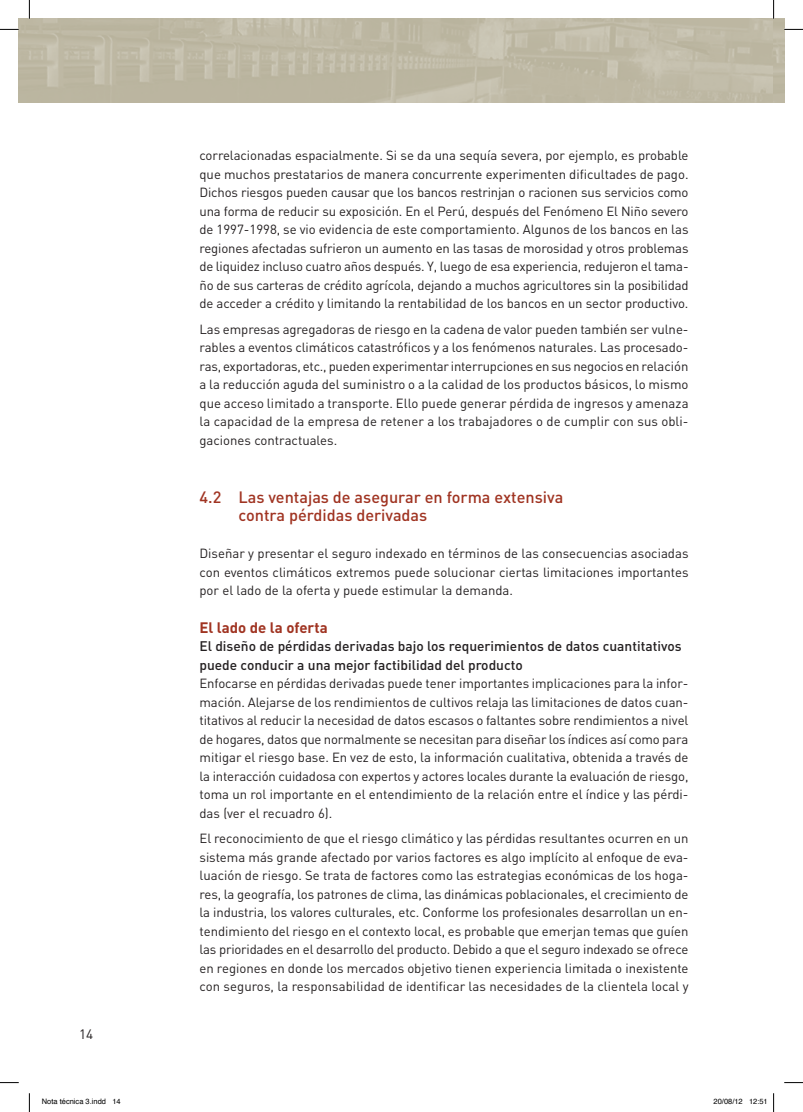
<style>
.page{position:relative;width:803px;height:1112px;background:#fff}
.page>*{position:absolute;margin:0;border:0;box-sizing:border-box;transform-origin:0 0}
.t1{font:500 16.25px/18.5px "DIN Pro";color:#a03422}
.t2{font:700 15px "DIN Pro";color:#a03422}
.t3{font:500 13.75px/18.5px "DIN Pro";color:#231f20}
.t4{font:13.5px "DIN Pro";color:#231f20}
.t5{font:13.12px/18.5px "DIN Pro";color:#231f20;text-align:justify}
.t6{font:7.5px "Helvetica";color:#000}
</style>
<div class="page">
<img style="left:19px;top:19px;width:754px;height:83px">
<div style="left:773px;top:19px;width:11px;height:83px;background:#beb8a4"></div>
<svg style="left:0;top:29px;width:19px;height:1px"></svg>
<svg style="left:784px;top:29px;width:19px;height:1px"></svg>
<svg style="left:0;top:1082px;width:19px;height:1px"></svg>
<svg style="left:784px;top:1082px;width:19px;height:1px"></svg>
<svg style="left:29px;top:0;width:1px;height:19px"></svg>
<svg style="left:29px;top:1093px;width:1px;height:18px"></svg>
<svg style="left:773px;top:0;width:1px;height:19px"></svg>
<svg style="left:773px;top:1093px;width:1px;height:18px"></svg>
<p class="t5" style="left:199px;top:145px;width:491px">correlacionadas espacialmente. Si se da una sequía severa, por ejemplo, es probable que muchos prestatarios de manera concurrente experimenten dificultades de pago.<br>Dichos riesgos pueden causar que los bancos restrinjan o racionen sus servicios como una forma de reducir su exposición. En el Perú, después del Fenómeno El Niño severo de 1997-1998, se vio evidencia de este comportamiento. Algunos de los bancos en las regiones afectadas sufrieron un aumento en las tasas de morosidad y otros problemas de liquidez incluso cuatro años después. Y, luego de esa experiencia, redujeron el tama&shy;ño de sus carteras de crédito agrícola, dejando a muchos agricultores sin la posibilidad de acceder a crédito y limitando la rentabilidad de los bancos en un sector productivo.</p>
<p class="t5" style="left:199px;top:319px;width:491px">Las empresas agregadoras de riesgo en la cadena de valor pueden también ser vulne&shy;rables a eventos climáticos catastróficos y a los fenómenos naturales. Las procesado&shy;ras, exportadoras, etc., pueden experimentar interrupciones en sus negocios en relación a la reducción aguda del suministro o a la calidad de los productos básicos, lo mismo que acceso limitado a transporte. Ello puede generar pérdida de ingresos y amenaza la capacidad de la empresa de retener a los trabajadores o de cumplir con sus obli&shy;gaciones contractuales.</p>
<p class="t4" style="left:79px;top:1024px;width:16px">14</p>
<p class="t1" style="left:238px;top:487px;width:326px;text-indent:-39px">4.2 Las ventajas de asegurar en forma extensiva contra pérdidas derivadas</p>
<p class="t5" style="left:199px;top:543px;width:490px">Diseñar y presentar el seguro indexado en términos de las consecuencias asociadas con eventos climáticos extremos puede solucionar ciertas limitaciones importantes por el lado de la oferta y puede estimular la demanda.</p>
<p class="t2" style="left:199px;top:616px;width:130px">El lado de la oferta</p>
<p class="t3" style="left:199px;top:636px;width:484px">El diseño de pérdidas derivadas bajo los requerimientos de datos cuantitativos puede conducir a una mejor factibilidad del producto</p>
<p class="t5" style="left:199px;top:673px;width:491px">Enfocarse en pérdidas derivadas puede tener importantes implicaciones para la infor&shy;mación. Alejarse de los rendimientos de cultivos relaja las limitaciones de datos cuan&shy;titativos al reducir la necesidad de datos escasos o faltantes sobre rendimientos a nivel de hogares, datos que normalmente se necesitan para diseñar los índices así como para mitigar el riesgo base. En vez de esto, la información cualitativa, obtenida a través de la interacción cuidadosa con expertos y actores locales durante la evaluación de riesgo, toma un rol importante en el entendimiento de la relación entre el índice y las pérdi&shy;das (ver el recuadro 6).</p>
<p class="t5" style="left:199px;top:828px;width:491px">El reconocimiento de que el riesgo climático y las pérdidas resultantes ocurren en un sistema más grande afectado por varios factores es algo implícito al enfoque de eva&shy;luación de riesgo. Se trata de factores como las estrategias económicas de los hoga&shy;res, la geografía, los patrones de clima, las dinámicas poblacionales, el crecimiento de la industria, los valores culturales, etc. Conforme los profesionales desarrollan un en&shy;tendimiento del riesgo en el contexto local, es probable que emerjan temas que guíen las prioridades en el desarrollo del producto. Debido a que el seguro indexado se ofrece en regiones en donde los mercados objetivo tienen experiencia limitada o inexistente con seguros, la responsabilidad de identificar las necesidades de la clientela local y</p>
<p class="t6" style="left:42px;top:1095px;width:80px">Nota técnica 3.indd 14</p>
<p class="t6" style="left:713px;top:1095px;width:56px">20/08/12 12:51</p>
</div>
